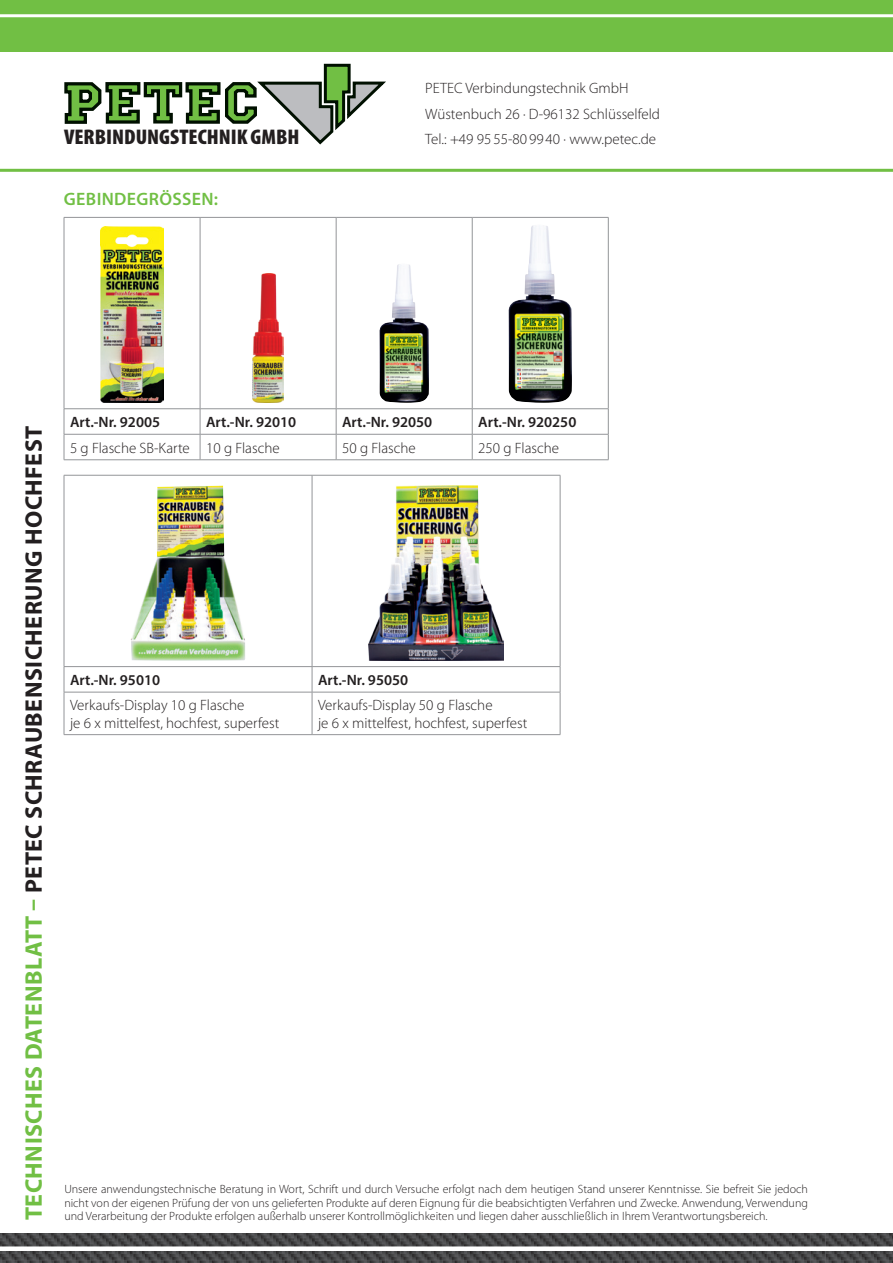
<style>
.page{position:relative;width:893px;height:1263px;background:#fff}
.page>*{position:absolute;margin:0;border:0;box-sizing:border-box;transform-origin:0 0}
.headline{font:700 24px "Myriad Pro";letter-spacing:.02em;color:#231f20}
.t1{font:900 condensed 21.3px "Myriad Pro";color:#231f20;scale:1.05 1}
.subhead{font:600 18px "Myriad Pro";letter-spacing:.02em;color:#71bf44}
.fliesstext{font:300 15px/18px "Myriad Pro";color:#231f20}
.t2{font:600 15px "Myriad Pro";color:#231f20}
.t3{font:300 12px/13.5px "Myriad Pro";color:#231f20;text-align:justify}
.s1{color:#71bf44}
</style>
<div class="page">
<div style="left:0;top:0;width:893px;height:51px;background:#71bf44"></div>
<hr style="left:0;top:14px;width:893px;height:3px;background:#fff">
<svg style="left:64px;top:63px;width:322px;height:82px"></svg>
<img style="left:0;top:1233px;width:893px;height:30px">
<div style="left:0;top:1246px;width:893px;height:5px;background:#fff"></div>
<hr style="left:0;top:169px;width:893px;height:3px;background:#71bf44">
<hr style="left:64px;top:217px;width:136px;height:1px;background:#939598">
<hr style="left:64px;top:218px;width:1px;height:190px;background:#939598">
<hr style="left:200px;top:217px;width:136px;height:1px;background:#939598">
<hr style="left:200px;top:218px;width:1px;height:190px;background:#939598">
<hr style="left:336px;top:217px;width:136px;height:1px;background:#939598">
<hr style="left:336px;top:218px;width:1px;height:190px;background:#939598">
<hr style="left:472px;top:217px;width:136px;height:1px;background:#939598">
<hr style="left:472px;top:218px;width:1px;height:190px;background:#939598">
<hr style="left:608px;top:218px;width:1px;height:190px;background:#939598">
<hr style="left:64px;top:408px;width:136px;height:1px;background:#939598">
<hr style="left:200px;top:408px;width:136px;height:1px;background:#939598">
<hr style="left:336px;top:408px;width:136px;height:1px;background:#939598">
<hr style="left:472px;top:408px;width:136px;height:1px;background:#939598">
<hr style="left:64px;top:434px;width:136px;height:1px;background:#939598">
<svg style="left:64px;top:409px;width:1px;height:50px"></svg>
<hr style="left:200px;top:434px;width:136px;height:1px;background:#939598">
<svg style="left:200px;top:409px;width:1px;height:50px"></svg>
<hr style="left:336px;top:434px;width:136px;height:1px;background:#939598">
<svg style="left:336px;top:409px;width:1px;height:50px"></svg>
<hr style="left:472px;top:434px;width:136px;height:1px;background:#939598">
<svg style="left:472px;top:409px;width:1px;height:50px"></svg>
<svg style="left:608px;top:409px;width:1px;height:51px"></svg>
<hr style="left:64px;top:459px;width:136px;height:1px;background:#939598">
<hr style="left:200px;top:459px;width:136px;height:1px;background:#939598">
<hr style="left:336px;top:459px;width:136px;height:1px;background:#939598">
<hr style="left:472px;top:459px;width:136px;height:1px;background:#939598">
<img style="left:101px;top:226px;width:62px;height:177px">
<img style="left:253px;top:273px;width:31px;height:130px">
<img style="left:379px;top:264px;width:50px;height:139px">
<img style="left:509px;top:226px;width:63px;height:177px">
<hr style="left:64px;top:475px;width:248px;height:1px;background:#939598">
<hr style="left:64px;top:475px;width:1px;height:191px;background:#939598">
<hr style="left:312px;top:475px;width:248px;height:1px;background:#939598">
<hr style="left:312px;top:475px;width:1px;height:191px;background:#939598">
<hr style="left:560px;top:475px;width:1px;height:191px;background:#939598">
<hr style="left:64px;top:666px;width:248px;height:1px;background:#939598">
<svg style="left:64px;top:667px;width:1px;height:25px"></svg>
<hr style="left:312px;top:666px;width:248px;height:1px;background:#939598">
<svg style="left:312px;top:667px;width:1px;height:25px"></svg>
<svg style="left:560px;top:667px;width:1px;height:25px"></svg>
<hr style="left:64px;top:692px;width:248px;height:1px;background:#939598">
<hr style="left:64px;top:692px;width:1px;height:42px;background:#939598">
<hr style="left:312px;top:692px;width:248px;height:1px;background:#939598">
<hr style="left:312px;top:692px;width:1px;height:42px;background:#939598">
<hr style="left:560px;top:692px;width:1px;height:42px;background:#939598">
<hr style="left:64px;top:734px;width:248px;height:1px;background:#939598">
<hr style="left:312px;top:734px;width:248px;height:1px;background:#939598">
<img style="left:131px;top:485px;width:114px;height:176px">
<img style="left:369px;top:485px;width:135px;height:176px">
<p class="t1" style="left:64px;top:124px;width:226px">VERBINDUNGSTECHNIK GMBH</p>
<p class="subhead" style="left:64px;top:187px;width:156px">GEBINDEGRÖSSEN:</p>
<p class="fliesstext" style="left:425px;top:79px;width:205px">PETEC Verbindungstechnik GmbH</p>
<p class="fliesstext" style="left:425px;top:105px;width:236px">Wüstenbuch 26 · D-96132 Schlüsselfeld</p>
<p class="fliesstext" style="left:425px;top:130px;width:232px">Tel.: +49 95 55-80 99 40 · www.petec.de</p>
<p class="headline" style="left:18px;top:1220px;width:796px;rotate:-90deg"><span class="s1">TECHNISCHES DATENBLATT –</span> PETEC SCHRAUBENSICHERUNG HOCHFEST</p>
<p class="t2" style="left:70px;top:413px;width:92px">Art.-Nr. 92005</p>
<p class="t2" style="left:206px;top:413px;width:92px">Art.-Nr. 92010</p>
<p class="t2" style="left:342px;top:413px;width:92px">Art.-Nr. 92050</p>
<p class="t2" style="left:478px;top:413px;width:100px">Art.-Nr. 920250</p>
<p class="fliesstext" style="left:70px;top:438px;width:211px">5 g Flasche SB-Karte 10 g Flasche</p>
<p class="fliesstext" style="left:342px;top:438px;width:75px">50 g Flasche</p>
<p class="fliesstext" style="left:478px;top:438px;width:82px">250 g Flasche</p>
<p class="t2" style="left:70px;top:670px;width:92px">Art.-Nr. 95010</p>
<p class="t2" style="left:318px;top:670px;width:92px">Art.-Nr. 95050</p>
<p class="fliesstext" style="left:70px;top:696px;width:211px">Verkaufs-Display 10 g Flasche<br>je 6 x mittelfest, hochfest, superfest</p>
<p class="fliesstext" style="left:318px;top:696px;width:211px">Verkaufs-Display 50 g Flasche<br>je 6 x mittelfest, hochfest, superfest</p>
<p class="t3" style="left:64px;top:1182px;width:745px">Unsere anwendungstechnische Beratung in Wort, Schrift und durch Versuche erfolgt nach dem heutigen Stand unserer Kenntnisse. Sie befreit Sie jedoch nicht von der eigenen Prüfung der von uns gelieferten Produkte auf deren Eignung für die beabsichtigten Verfahren und Zwecke. Anwendung, Verwendung und Verarbeitung der Produkte erfolgen außerhalb unserer Kontrollmöglichkeiten und liegen daher ausschließlich in Ihrem Verantwortungsbereich.</p>
</div>
